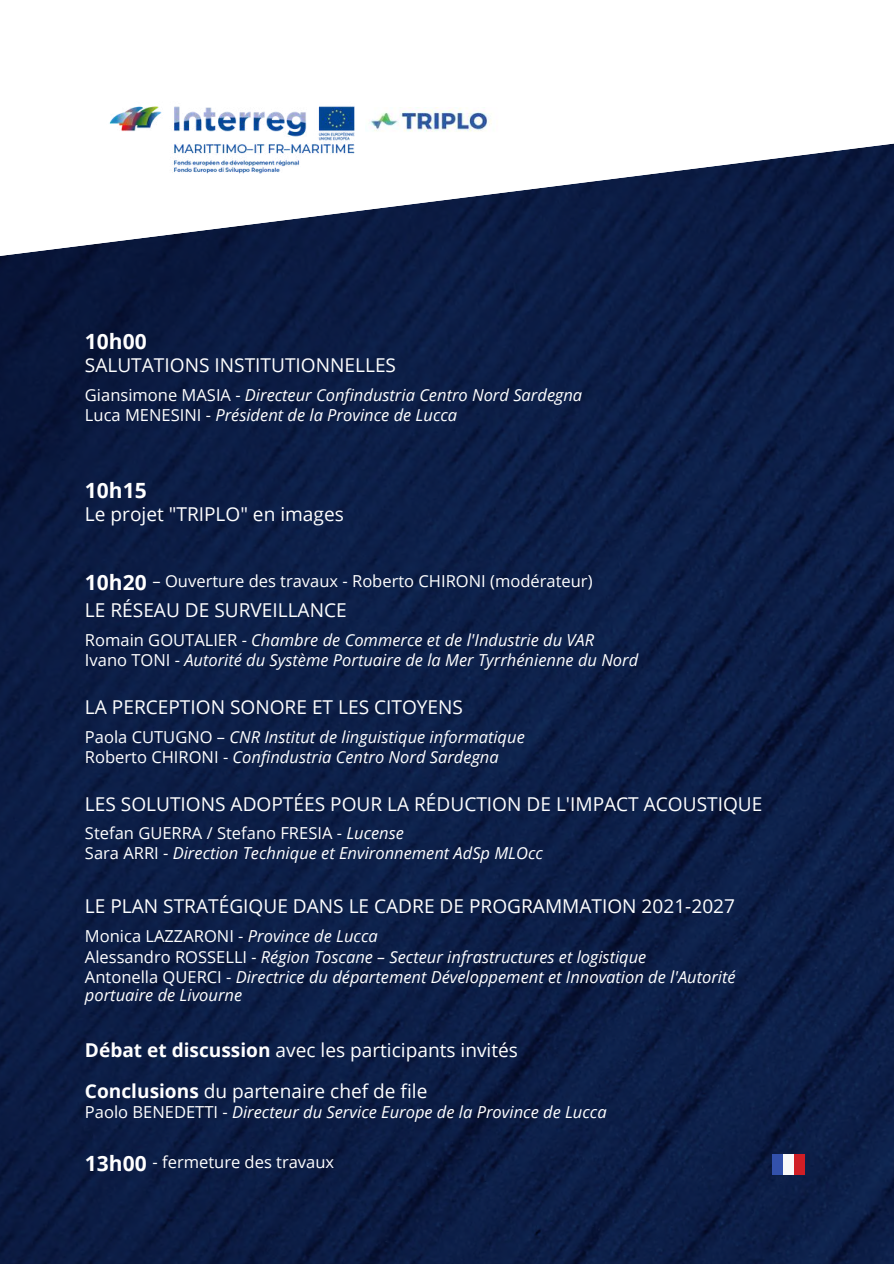
<style>
.page{position:relative;width:894px;height:1264px;background:#fff}
.page>*{position:absolute;margin:0;border:0;box-sizing:border-box;transform-origin:0 0}
.t1{font:700 21px "Open Sans";color:#fff}
.t2{font:19.05px/41.7px "Open Sans";color:#fff}
.t3{font:italic 16.5px/20px "Open Sans";color:#fff}
.t4{font:16.5px "Open Sans";color:#fff}
.s1{font-style:normal}
.s2{font-weight:700}
.s3{font-weight:700;font-size:21px}
</style>
<div class="page">
<img style="left:0;top:143px;width:893px;height:1120px">
<img style="left:106px;top:106px;width:251px;height:84px">
<img style="left:369px;top:107px;width:123px;height:25px">
<div style="left:782px;top:1154px;width:11px;height:20px;background:#f9f9f9"></div>
<div style="left:771px;top:1154px;width:11px;height:20px;background:#3351ab"></div>
<div style="left:793px;top:1154px;width:11px;height:20px;background:#d01e25"></div>
<p class="t1" style="left:85px;top:327px;width:63px">10h00</p>
<p class="t2" style="left:85px;top:343px;width:312px">SALUTATIONS INSTITUTIONNELLES</p>
<p class="t3" style="left:85px;top:384px;width:498px"><span class="s1">Giansimone MASIA -</span> Directeur Confindustria Centro Nord Sardegna<br><span class="s1">Luca MENESINI -</span> Président de la Province de Lucca</p>
<p class="t1" style="left:85px;top:475px;width:63px">10h15</p>
<p class="t2" style="left:85px;top:492px;width:260px">Le projet "TRIPLO" en images</p>
<p class="t1" style="left:85px;top:567px;width:63px">10h20</p>
<p class="t4" style="left:152px;top:570px;width:441px">– Ouverture des travaux - Roberto CHIRONI (modérateur)</p>
<p class="t2" style="left:85px;top:588px;width:263px">LE RÉSEAU DE SURVEILLANCE</p>
<p class="t3" style="left:85px;top:629px;width:554px"><span class="s1">Romain GOUTALIER -</span> Chambre de Commerce et de l'Industrie du VAR<br><span class="s1">Ivano TONI -</span> Autorité du Système Portuaire de la Mer Tyrrhénienne du Nord</p>
<p class="t2" style="left:85px;top:686px;width:379px">LA PERCEPTION SONORE ET LES CITOYENS</p>
<p class="t3" style="left:85px;top:726px;width:441px"><span class="s1">Paola CUTUGNO –</span> CNR Institut de linguistique informatique<br><span class="s1">Roberto CHIRONI -</span> Confindustria Centro Nord Sardegna</p>
<p class="t2" style="left:85px;top:782px;width:678px">LES SOLUTIONS ADOPTÉES POUR LA RÉDUCTION DE L'IMPACT ACOUSTIQUE</p>
<p class="t3" style="left:85px;top:823px;width:459px"><span class="s1">Stefan GUERRA / Stefano FRESIA -</span> Lucense<br><span class="s1">Sara ARRI -</span> Direction Technique et Environnement AdSp MLOcc</p>
<p class="t2" style="left:85px;top:885px;width:651px">LE PLAN STRATÉGIQUE DANS LE CADRE DE PROGRAMMATION 2021-2027</p>
<p class="t3" style="left:85px;top:925px;width:563px;line-height:20.5px"><span class="s1">Monica LAZZARONI -</span> Province de Lucca<br><span class="s1">Alessandro ROSSELLI</span> - Région Toscane – Secteur infrastructures et logistique</p>
<p class="t3" style="left:85px;top:967px;width:652px;line-height:18px"><span class="s1">Antonella QUERCI -</span> Directrice du département Développement et Innovation de l'Autorité portuaire de Livourne</p>
<p class="t2" style="left:85px;top:1028px;width:434px"><span class="s2">Débat et discussion</span> avec les participants invités<br><span class="s2">Conclusions</span> du partenaire chef de file</p>
<p class="t3" style="left:85px;top:1101px;width:523px"><span class="s1">Paolo BENEDETTI -</span> Directeur du Service Europe de la Province de Lucca</p>
<p class="t4" style="left:85px;top:1150px;width:251px"><span class="s3">13h00</span> - fermeture des travaux</p>
</div>
